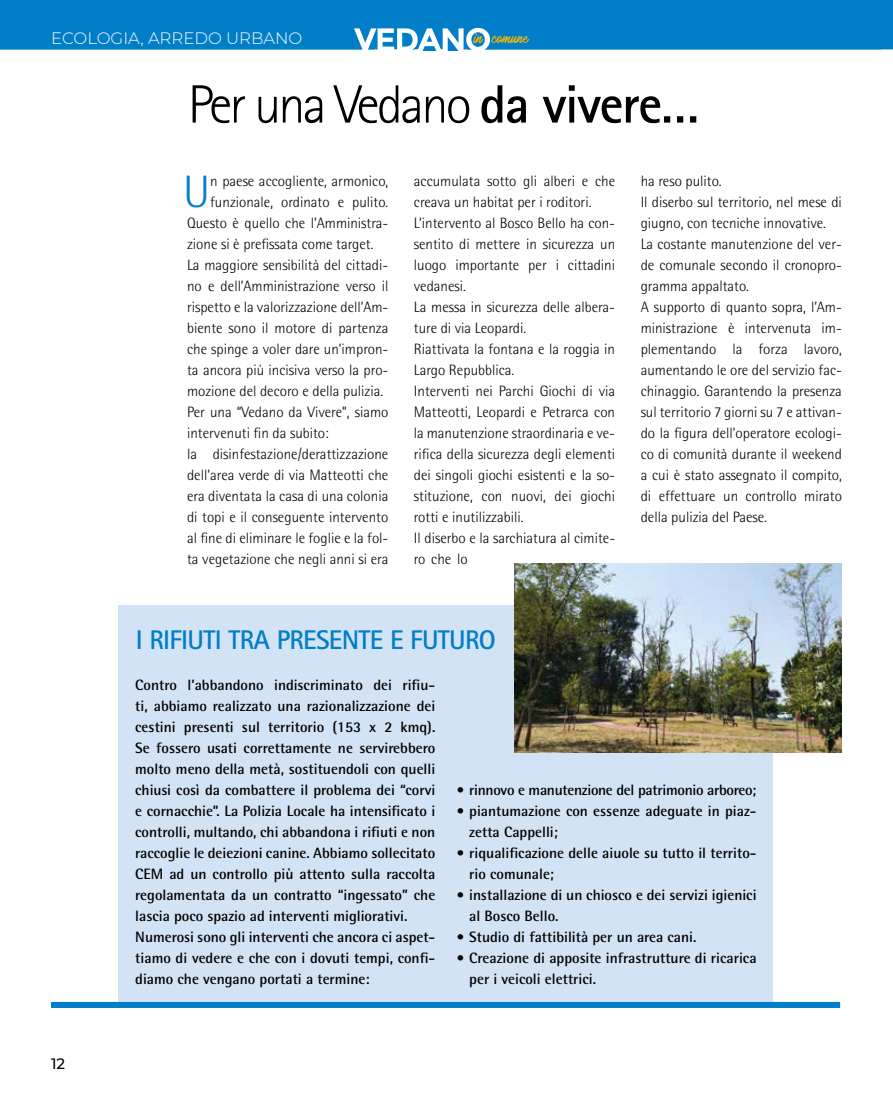
<style>
.page{position:relative;width:893px;height:1106px;background:#fff}
.page>*{position:absolute;margin:0;border:0;box-sizing:border-box;transform-origin:0 0}
.t1{font:300 54px "Rotis Sans Serif Std";letter-spacing:-.05em;color:#000}
.t2{font:300 45.45px "Rotis Semi Sans Std";color:#007ec7}
.t3{font:700 27px "Rotis Sans Serif Std";letter-spacing:-.025em;color:#007ec7}
.t4{font:300 16.5px "Montserrat";color:#fff}
.t5{font:300 15px/21px "Rotis Semi Sans Std";color:#000}
.t6{font:700 15px/21px "Rotis Semi Sans Std";color:#000}
.t7{font:700 15px "Rotis Semi Sans Std";letter-spacing:-.02em;color:#000}
.t8{font:500 15px "Montserrat";color:#000}
.t9{font:12.75px "Mark My Words";color:#fab600}
.s1{font-weight:700}
</style>
<div class="page">
<div style="left:0;top:0;width:893px;height:50px;background:#007ec7"></div>
<svg style="left:0;top:28px;width:893px;height:23px"></svg>
<div style="left:119px;top:606px;width:654px;height:399px;background:#d3e3f6"></div>
<div style="left:51px;top:1002px;width:789px;height:6px;background:#007ec7"></div>
<img style="left:514px;top:564px;width:328px;height:189px">
<p class="t4" style="left:51px;top:27px;width:253px">ECOLOGIA, ARREDO URBANO</p>
<h1 class="t1" style="left:188px;top:73px;width:513px">Per una Vedano <span class="s1">da vivere…</span></h1>
<p class="t9" style="left:474px;top:31px;width:56px">in comune</p>
<h2 class="t2" style="left:183px;top:165px;width:28px">U</h2>
<p class="t5" style="left:210px;top:170px;width:180px">n paese accogliente, armonico,</p>
<p class="t5" style="left:210px;top:191px;width:180px">funzionale, ordinato e pulito.</p>
<p class="t5" style="left:187px;top:212px;width:203px">Questo è quello che l’Amministra-</p>
<p class="t5" style="left:187px;top:233px;width:188px">zione si è prefissata come target.</p>
<p class="t5" style="left:187px;top:254px;width:203px">La maggiore sensibilità del cittadi-</p>
<p class="t5" style="left:187px;top:275px;width:203px">no e dell’Amministrazione verso il</p>
<p class="t5" style="left:187px;top:296px;width:203px">rispetto e la valorizzazione dell’Am-</p>
<p class="t5" style="left:187px;top:317px;width:203px">biente sono il motore di partenza</p>
<p class="t5" style="left:187px;top:338px;width:203px">che spinge a voler dare un’impron-</p>
<p class="t5" style="left:187px;top:359px;width:203px">ta ancora più incisiva verso la pro-</p>
<p class="t5" style="left:187px;top:380px;width:198px">mozione del decoro e della pulizia.</p>
<p class="t5" style="left:187px;top:401px;width:203px">Per una “Vedano da Vivere”, siamo</p>
<p class="t5" style="left:187px;top:422px;width:143px">intervenuti fin da subito:</p>
<p class="t5" style="left:187px;top:443px;width:203px">la disinfestazione/derattizzazione</p>
<p class="t5" style="left:187px;top:464px;width:203px">dell’area verde di via Matteotti che</p>
<p class="t5" style="left:187px;top:485px;width:203px">era diventata la casa di una colonia</p>
<p class="t5" style="left:187px;top:506px;width:203px">di topi e il conseguente intervento</p>
<p class="t5" style="left:187px;top:527px;width:203px">al fine di eliminare le foglie e la fol-</p>
<p class="t5" style="left:187px;top:548px;width:203px">ta vegetazione che negli anni si era</p>
<p class="t5" style="left:414px;top:170px;width:203px">accumulata sotto gli alberi e che creava un habitat per i roditori.<br>L’intervento al Bosco Bello ha con&shy;sentito di mettere in sicurezza un luogo importante per i cittadini vedanesi.<br>La messa in sicurezza delle albera&shy;ture di via Leopardi.<br>Riattivata la fontana e la roggia in<br>Largo Repubblica.<br>Interventi nei Parchi Giochi di via<br>Matteotti, Leopardi e Petrarca con la manutenzione straordinaria e ve&shy;rifica della sicurezza degli elementi dei singoli giochi esistenti e la so&shy;stituzione, con nuovi, dei giochi rotti e inutilizzabili.<br>Il diserbo e la sarchiatura al cimite&shy;ro che lo</p>
<p class="t5" style="left:641px;top:170px;width:203px">ha reso pulito.<br>Il diserbo sul territorio, nel mese di giugno, con tecniche innovative.<br>La costante manutenzione del ver&shy;de comunale secondo il cronopro&shy;gramma appaltato.<br>A supporto di quanto sopra, l’Am&shy;ministrazione è intervenuta im&shy;plementando la forza lavoro, aumentando le ore del servizio fac&shy;chinaggio. Garantendo la presenza sul territorio 7 giorni su 7 e attivan&shy;do la figura dell’operatore ecologi&shy;co di comunità durante il weekend a cui è stato assegnato il compito, di effettuare un controllo mirato della pulizia del Paese.</p>
<p class="t8" style="left:51px;top:1053px;width:16px">12</p>
<h3 class="t3" style="left:136px;top:623px;width:362px">I RIFIUTI TRA PRESENTE E FUTURO</h3>
<p class="t6" style="left:135px;top:674px;width:302px">Contro l’abbandono indiscriminato dei rifiu&shy;ti, abbiamo realizzato una razionalizzazione dei cestini presenti sul territorio (153 x 2 kmq).<br>Se fossero usati correttamente ne servirebbero molto meno della metà, sostituendoli con quelli chiusi così da combattere il problema dei “corvi e cornacchie”. La Polizia Locale ha intensificato i controlli, multando, chi abbandona i rifiuti e non raccoglie le deiezioni canine. Abbiamo sollecitato CEM ad un controllo più attento sulla raccolta regolamentata da un contratto “ingessato” che lascia poco spazio ad interventi migliorativi.<br>Numerosi sono gli interventi che ancora ci aspet&shy;tiamo di vedere e che con i dovuti tempi, confi&shy;diamo che vengano portati a termine:</p>
<p class="t7" style="left:457px;top:780px;width:301px">• rinnovo e manutenzione del patrimonio arboreo;</p>
<p class="t6" style="left:469px;top:800px;width:289px;text-indent:-13px">• piantumazione con essenze adeguate in piaz&shy;zetta Cappelli;</p>
<p class="t6" style="left:469px;top:842px;width:289px;text-indent:-13px">• riqualificazione delle aiuole su tutto il territo&shy;rio comunale;</p>
<p class="t6" style="left:469px;top:884px;width:289px;text-indent:-13px">• installazione di un chiosco e dei servizi igienici al Bosco Bello.</p>
<p class="t6" style="left:457px;top:926px;width:241px">• Studio di fattibilità per un area cani.</p>
<p class="t6" style="left:469px;top:947px;width:289px;text-indent:-13px">• Creazione di apposite infrastrutture di ricarica per i veicoli elettrici.</p>
</div>
